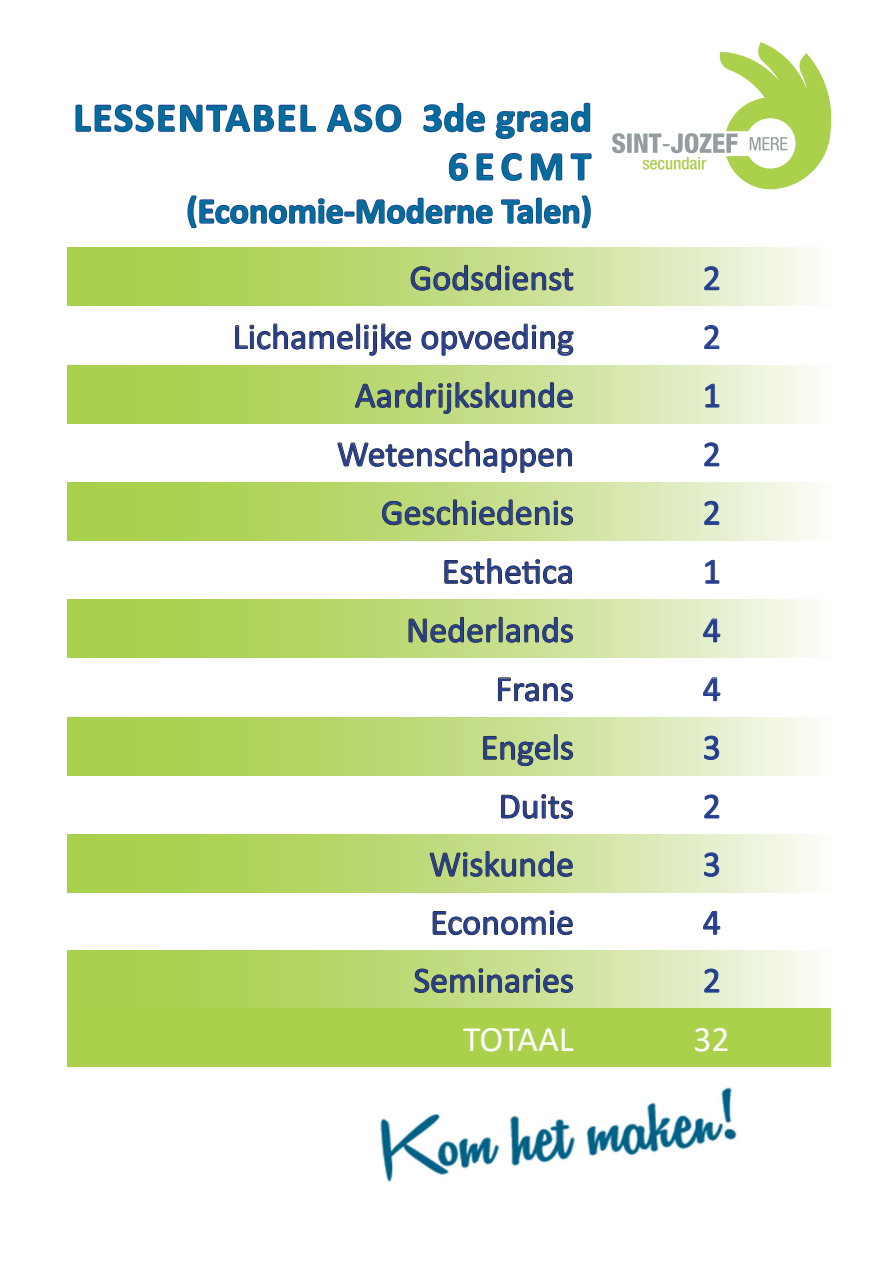
<style>
.page{position:relative;width:893px;height:1263px;background:#fff}
.page>*{position:absolute;margin:0;border:0;box-sizing:border-box;transform-origin:0 0}
.t1{font:700 40.5px "Calibri";letter-spacing:.05em;color:#006d9c}
.blauw{font:36px "Calibri";color:#253f8e}
.t2{font:700 36px "Calibri";color:#006d9c}
.blauw_cijfer{font:36px "Calibri";color:#253f8e}
.t3{font:36px "Calibri";letter-spacing:-.015em;color:#fff}
</style>
<div class="page">
<svg style="left:612px;top:42px;width:220px;height:147px"></svg>
<svg style="left:75px;top:104px;width:241px;height:29px"></svg>
<svg style="left:326px;top:104px;width:76px;height:29px"></svg>
<svg style="left:423px;top:102px;width:63px;height:31px"></svg>
<svg style="left:495px;top:102px;width:96px;height:37px"></svg>
<svg style="left:448px;top:152px;width:20px;height:29px"></svg>
<svg style="left:476px;top:153px;width:18px;height:28px"></svg>
<svg style="left:501px;top:152px;width:21px;height:29px"></svg>
<svg style="left:530px;top:153px;width:33px;height:28px"></svg>
<svg style="left:570px;top:153px;width:22px;height:28px"></svg>
<svg style="left:187px;top:195px;width:306px;height:34px"></svg>
<svg style="left:501px;top:195px;width:90px;height:34px"></svg>
<img style="left:380px;top:1087px;width:357px;height:95px">
<svg style="left:67px;top:248px;width:747px;height:58px;background:#c4de87"></svg>
<svg style="left:67px;top:365px;width:747px;height:58px;background:#c5de89"></svg>
<svg style="left:67px;top:483px;width:747px;height:58px;background:#c5de88"></svg>
<svg style="left:67px;top:600px;width:747px;height:58px;background:#c5de87"></svg>
<svg style="left:67px;top:717px;width:747px;height:58px;background:#c4de87"></svg>
<svg style="left:67px;top:834px;width:747px;height:58px;background:#c5de87"></svg>
<svg style="left:67px;top:950px;width:747px;height:58px;background:#c4de87"></svg>
<svg style="left:410px;top:265px;width:164px;height:26px;background:#a4b575"></svg>
<svg style="left:355px;top:382px;width:218px;height:32px;background:#a7bb73"></svg>
<svg style="left:382px;top:499px;width:191px;height:26px;background:#a3b572"></svg>
<svg style="left:408px;top:617px;width:165px;height:26px;background:#a3b474"></svg>
<svg style="left:483px;top:734px;width:90px;height:32px;background:#aabb7e"></svg>
<svg style="left:429px;top:851px;width:144px;height:26px;background:#a4b576"></svg>
<svg style="left:414px;top:968px;width:159px;height:25px;background:#a4b575"></svg>
<svg style="left:235px;top:323px;width:176px;height:33px"></svg>
<svg style="left:421px;top:323px;width:153px;height:33px"></svg>
<svg style="left:337px;top:441px;width:235px;height:32px"></svg>
<svg style="left:444px;top:558px;width:128px;height:26px"></svg>
<svg style="left:498px;top:677px;width:75px;height:25px"></svg>
<svg style="left:501px;top:794px;width:72px;height:25px"></svg>
<svg style="left:432px;top:910px;width:141px;height:25px"></svg>
<svg style="left:704px;top:266px;width:16px;height:24px"></svg>
<svg style="left:705px;top:383px;width:15px;height:25px"></svg>
<svg style="left:704px;top:501px;width:16px;height:24px"></svg>
<svg style="left:703px;top:618px;width:18px;height:25px"></svg>
<svg style="left:704px;top:735px;width:15px;height:25px"></svg>
<svg style="left:704px;top:852px;width:15px;height:25px"></svg>
<svg style="left:704px;top:968px;width:16px;height:25px"></svg>
<svg style="left:704px;top:325px;width:16px;height:24px"></svg>
<svg style="left:704px;top:442px;width:16px;height:25px"></svg>
<svg style="left:705px;top:560px;width:15px;height:24px"></svg>
<svg style="left:703px;top:677px;width:18px;height:24px"></svg>
<svg style="left:704px;top:794px;width:16px;height:25px"></svg>
<svg style="left:703px;top:911px;width:18px;height:24px"></svg>
<div style="left:67px;top:1008px;width:764px;height:58px;background:#aad04c"></div>
<p class="t1" style="left:73px;top:89px;width:520px">LESSENTABEL ASO 3de graad</p>
<p class="t1" style="left:448px;top:138px;width:145px">6ECMT</p>
<p class="t2" style="left:186px;top:185px;width:407px">(Economie-Moderne Talen)</p>
<p class="blauw" style="left:410px;top:253px;width:166px">Godsdienst</p>
<p class="blauw_cijfer" style="left:703px;top:253px;width:20px">2</p>
<p class="blauw" style="left:233px;top:312px;width:343px">Lichamelijke opvoeding</p>
<p class="blauw_cijfer" style="left:703px;top:312px;width:20px">2</p>
<p class="blauw" style="left:355px;top:370px;width:221px">Aardrijkskunde</p>
<p class="blauw_cijfer" style="left:703px;top:370px;width:20px">1</p>
<p class="blauw" style="left:337px;top:429px;width:238px">Wetenschappen</p>
<p class="blauw_cijfer" style="left:703px;top:429px;width:20px">2</p>
<p class="blauw" style="left:381px;top:487px;width:195px">Geschiedenis</p>
<p class="blauw_cijfer" style="left:703px;top:487px;width:20px">2</p>
<p class="blauw" style="left:442px;top:546px;width:134px">Esthetica</p>
<p class="blauw_cijfer" style="left:703px;top:546px;width:20px">1</p>
<p class="blauw" style="left:406px;top:605px;width:169px">Nederlands</p>
<p class="blauw_cijfer" style="left:703px;top:605px;width:20px">4</p>
<p class="blauw" style="left:495px;top:664px;width:80px">Frans</p>
<p class="blauw_cijfer" style="left:703px;top:664px;width:20px">4</p>
<p class="blauw" style="left:481px;top:722px;width:95px">Engels</p>
<p class="blauw_cijfer" style="left:703px;top:722px;width:20px">3</p>
<p class="blauw" style="left:499px;top:781px;width:77px">Duits</p>
<p class="blauw_cijfer" style="left:703px;top:781px;width:20px">2</p>
<p class="blauw" style="left:429px;top:839px;width:146px">Wiskunde</p>
<p class="blauw_cijfer" style="left:703px;top:839px;width:20px">3</p>
<p class="blauw" style="left:430px;top:897px;width:145px">Economie</p>
<p class="blauw_cijfer" style="left:703px;top:897px;width:20px">4</p>
<p class="blauw" style="left:414px;top:955px;width:162px">Seminaries</p>
<p class="blauw_cijfer" style="left:703px;top:955px;width:20px">2</p>
<p class="t3" style="left:463px;top:1014px;width:112px">TOTAAL</p>
<p class="t3" style="left:693px;top:1014px;width:38px">32</p>
</div>
